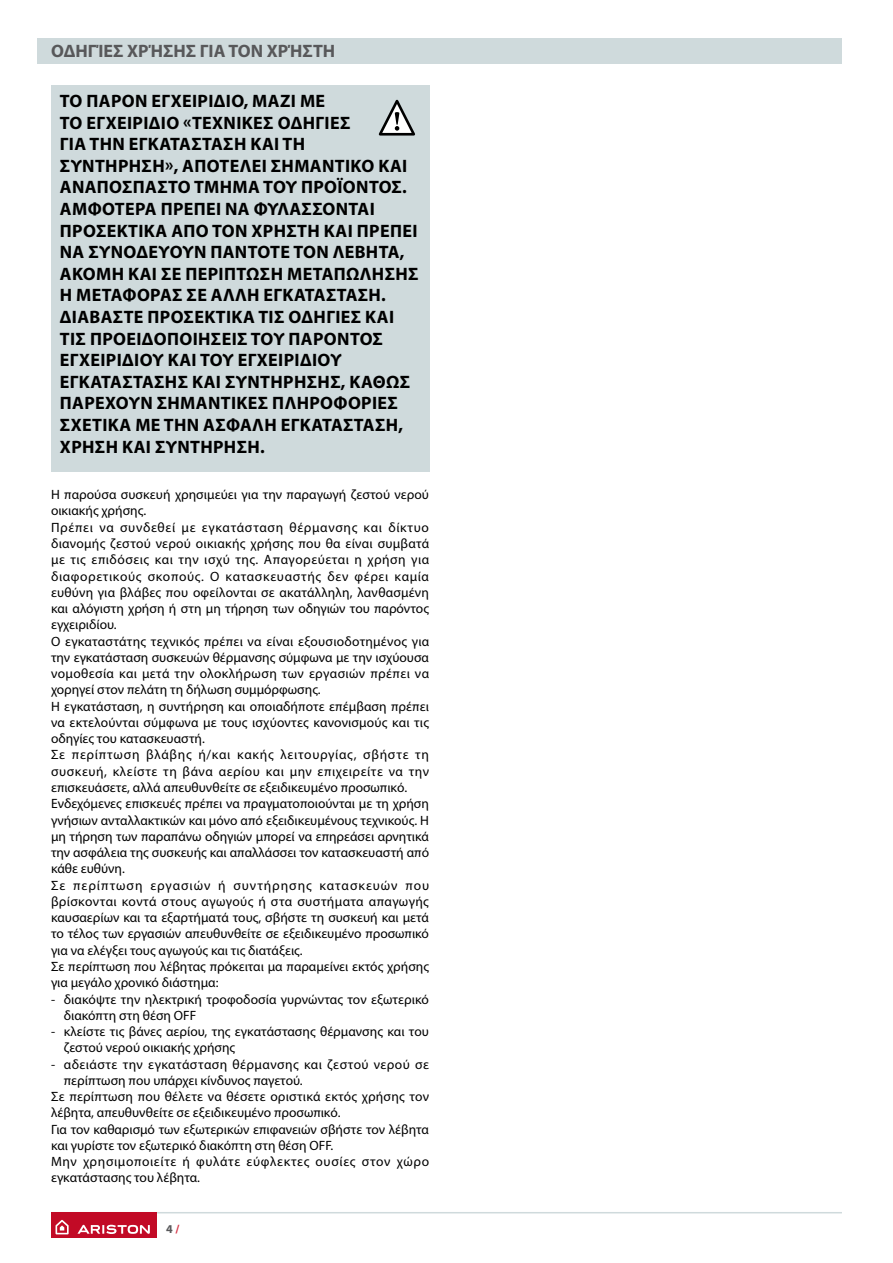
<style>
.page{position:relative;width:893px;height:1263px;background:#fff}
.page>*{position:absolute;margin:0;border:0;box-sizing:border-box;transform-origin:0 0}
.t1{font:700 18px/21.6px "Myriad Pro";letter-spacing:.02em;color:#000}
.t2{font:700 18px "Myriad Pro";color:#58585a}
.t3{font:13.5px/16.2px "Myriad Pro";letter-spacing:.005em;color:#000}
.t4{font:13.5px "Myriad Pro";letter-spacing:.035em;color:#000}
.t5{font:13.5px "Myriad Pro";letter-spacing:.045em;color:#000}
.t6{font:700 12px "Myriad Pro";color:#58585a}
.s1{color:#d43345}
</style>
<div class="page">
<hr style="left:51px;top:1212px;width:791px;height:1px;background:#cfdadc">
<div style="left:51px;top:1212px;width:106px;height:26px;background:#c20a26"></div>
<svg style="left:56px;top:1220px;width:13px;height:14px"></svg>
<svg style="left:77px;top:1225px;width:73px;height:9px"></svg>
<div style="left:38px;top:38px;width:804px;height:26px;background:#cfdadc"></div>
<div style="left:51px;top:85px;width:378px;height:387px;background:#cfdadc"></div>
<svg style="left:378px;top:99px;width:37px;height:37px"></svg>
<h1 class="t2" style="left:51px;top:41px;width:286px">ΟΔΗΓΊΕΣ ΧΡΉΣΗΣ ΓΙΑ ΤΟΝ ΧΡΉΣΤΗ</h1>
<p class="t1" style="left:60px;top:90px;width:360px">ΤΟ ΠΑΡΌΝ ΕΓΧΕΙΡΊΔΙΟ, ΜΑΖΊ ΜΕ<br>ΤΟ ΕΓΧΕΙΡΊΔΙΟ «ΤΕΧΝΙΚΈΣ ΟΔΗΓΊΕΣ<br>ΓΙΑ ΤΗΝ ΕΓΚΑΤΆΣΤΑΣΗ ΚΑΙ ΤΗ<br>ΣΥΝΤΉΡΗΣΗ», ΑΠΟΤΕΛΕΊ ΣΗΜΑΝΤΙΚΌ ΚΑΙ<br>ΑΝΑΠΌΣΠΑΣΤΟ ΤΜΉΜΑ ΤΟΥ ΠΡΟΪΌΝΤΟΣ.<br>ΑΜΦΌΤΕΡΑ ΠΡΈΠΕΙ ΝΑ ΦΥΛΆΣΣΟΝΤΑΙ<br>ΠΡΟΣΕΚΤΙΚΆ ΑΠΌ ΤΟΝ ΧΡΉΣΤΗ ΚΑΙ ΠΡΈΠΕΙ<br>ΝΑ ΣΥΝΟΔΕΎΟΥΝ ΠΆΝΤΟΤΕ ΤΟΝ ΛΈΒΗΤΑ,<br>ΑΚΌΜΗ ΚΑΙ ΣΕ ΠΕΡΊΠΤΩΣΗ ΜΕΤΑΠΏΛΗΣΗΣ<br>Ή ΜΕΤΑΦΟΡΆΣ ΣΕ ΆΛΛΗ ΕΓΚΑΤΆΣΤΑΣΗ.<br>ΔΙΑΒΆΣΤΕ ΠΡΟΣΕΚΤΙΚΆ ΤΙΣ ΟΔΗΓΊΕΣ ΚΑΙ<br>ΤΙΣ ΠΡΟΕΙΔΟΠΟΙΉΣΕΙΣ ΤΟΥ ΠΑΡΌΝΤΟΣ<br>ΕΓΧΕΙΡΙΔΊΟΥ ΚΑΙ ΤΟΥ ΕΓΧΕΙΡΙΔΊΟΥ<br>ΕΓΚΑΤΆΣΤΑΣΗΣ ΚΑΙ ΣΥΝΤΉΡΗΣΗΣ, ΚΑΘΏΣ<br>ΠΑΡΈΧΟΥΝ ΣΗΜΑΝΤΙΚΈΣ ΠΛΗΡΟΦΟΡΊΕΣ<br>ΣΧΕΤΙΚΆ ΜΕ ΤΗΝ ΑΣΦΑΛΉ ΕΓΚΑΤΆΣΤΑΣΗ,<br>ΧΡΉΣΗ ΚΑΙ ΣΥΝΤΉΡΗΣΗ.</p>
<p class="t3" style="left:51px;top:487px;width:380px">Η παρούσα συσκευή χρησιμεύει για την παραγωγή ζεστού νερού οικιακής χρήσης.<br>Πρέπει να συνδεθεί με εγκατάσταση θέρμανσης και δίκτυο διανομής ζεστού νερού οικιακής χρήσης που θα είναι συμβατά με τις επιδόσεις και την ισχύ της. Απαγορεύεται η χρήση για διαφορετικούς σκοπούς. Ο κατασκευαστής δεν φέρει καμία ευθύνη για βλάβες που οφείλονται σε ακατάλληλη, λανθασμένη και αλόγιστη χρήση ή στη μη τήρηση των οδηγιών του παρόντος εγχειριδίου.<br>Ο εγκαταστάτης τεχνικός πρέπει να είναι εξουσιοδοτημένος για την εγκατάσταση συσκευών θέρμανσης σύμφωνα με την ισχύουσα νομοθεσία και μετά την ολοκλήρωση των εργασιών πρέπει να χορηγεί στον πελάτη τη δήλωση συμμόρφωσης.<br>Η εγκατάσταση, η συντήρηση και οποιαδήποτε επέμβαση πρέπει να εκτελούνται σύμφωνα με τους ισχύοντες κανονισμούς και τις οδηγίες του κατασκευαστή.<br>Σε περίπτωση βλάβης ή/και κακής λειτουργίας, σβήστε τη συσκευή, κλείστε τη βάνα αερίου και μην επιχειρείτε να την επισκευάσετε, αλλά απευθυνθείτε σε εξειδικευμένο προσωπικό.<br>Ενδεχόμενες επισκευές πρέπει να πραγματοποιούνται με τη χρήση γνήσιων ανταλλακτικών και μόνο από εξειδικευμένους τεχνικούς. Η μη τήρηση των παραπάνω οδηγιών μπορεί να επηρεάσει αρνητικά την ασφάλεια της συσκευής και απαλλάσσει τον κατασκευαστή από κάθε ευθύνη.<br>Σε περίπτωση εργασιών ή συντήρησης κατασκευών που βρίσκονται κοντά στους αγωγούς ή στα συστήματα απαγωγής καυσαερίων και τα εξαρτήματά τους, σβήστε τη συσκευή και μετά το τέλος των εργασιών απευθυνθείτε σε εξειδικευμένο προσωπικό για να ελέγξει τους αγωγούς και τις διατάξεις.<br>Σε περίπτωση που λέβητας πρόκειται μα παραμείνει εκτός χρήσης για μεγάλο χρονικό διάστημα:</p>
<p class="t3" style="left:64px;top:991px;width:367px;text-indent:-13px">- διακόψτε την ηλεκτρική τροφοδοσία γυρνώντας τον εξωτερικό διακόπτη στη θέση OFF</p>
<p class="t3" style="left:64px;top:1024px;width:367px;text-indent:-13px">- κλείστε τις βάνες αερίου, της εγκατάστασης θέρμανσης και του ζεστού νερού οικιακής χρήσης</p>
<p class="t4" style="left:51px;top:1057px;width:379px">- αδειάστε την εγκατάσταση θέρμανσης και ζεστού νερού σε</p>
<p class="t3" style="left:64px;top:1072px;width:240px">περίπτωση που υπάρχει κίνδυνος παγετού.</p>
<p class="t3" style="left:51px;top:1089px;width:379px">Σε περίπτωση που θέλετε να θέσετε οριστικά εκτός χρήσης τον</p>
<p class="t3" style="left:51px;top:1105px;width:291px">λέβητα, απευθυνθείτε σε εξειδικευμένο προσωπικό.</p>
<p class="t3" style="left:51px;top:1121px;width:380px">Για τον καθαρισμό των εξωτερικών επιφανειών σβήστε τον λέβητα</p>
<p class="t3" style="left:51px;top:1137px;width:284px">και γυρίστε τον εξωτερικό διακόπτη στη θέση OFF.</p>
<p class="t5" style="left:51px;top:1154px;width:380px">Μην χρησιμοποιείτε ή φυλάτε εύφλεκτες ουσίες στον χώρο</p>
<p class="t3" style="left:51px;top:1170px;width:150px">εγκατάστασης του λέβητα.</p>
<p class="t6" style="left:166px;top:1222px;width:15px">4<span class="s1">/</span></p>
</div>
